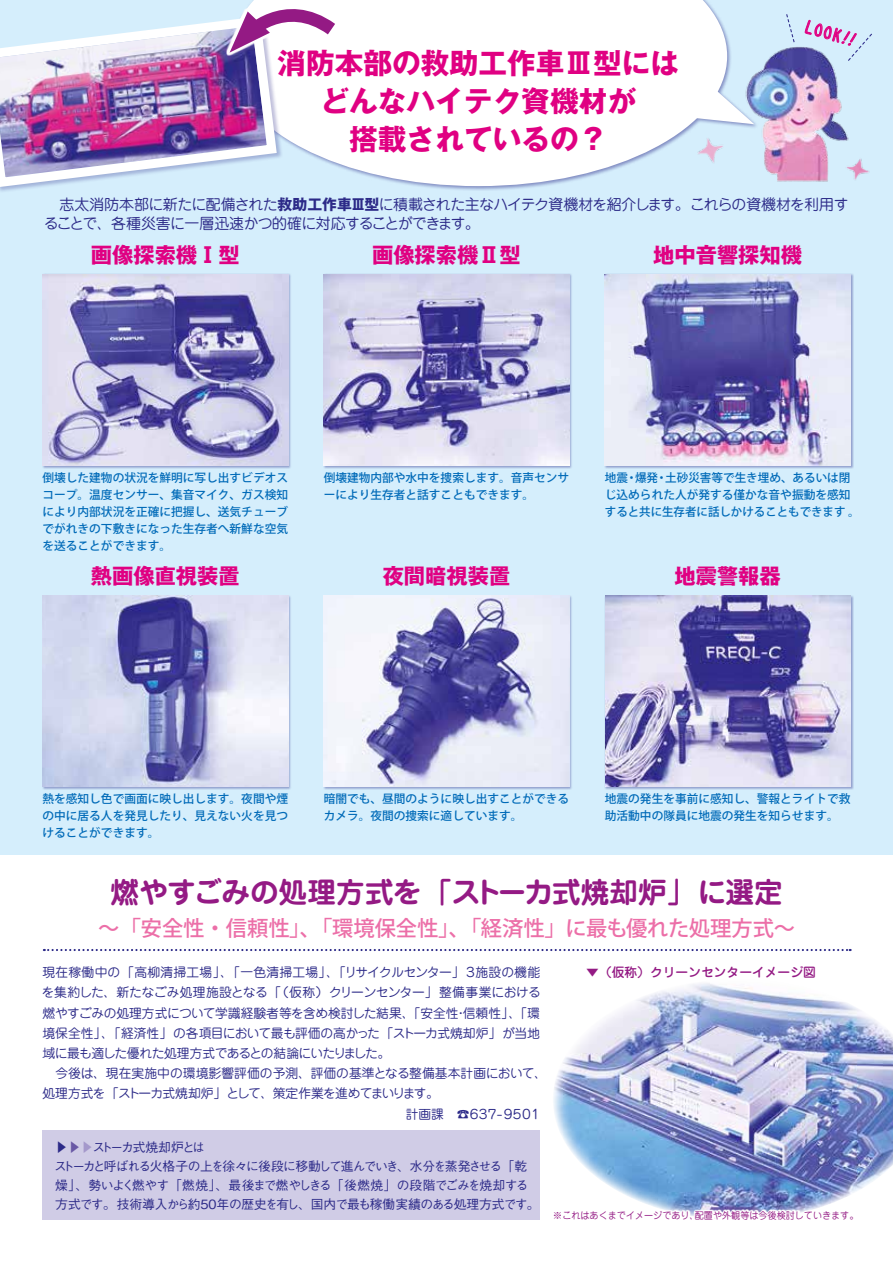
<style>
.page{position:relative;width:893px;height:1263px;background:#fff}
.page>*{position:absolute;margin:0;border:0;box-sizing:border-box;transform-origin:0 0}
.t1{font:700 28.65px/38.2px "Gothic MB101 Pro";color:#e00082;text-align:center}
.t2{font:700 28.65px "Jun 501 Pro";color:#941a84}
.t3{font:700 21.3px "Gothic MB101 Pro";color:#e00082}
.t4{font:500 21.3px "Koz Go Pr 6 N";color:#ec6fa8}
.t5{font:19.2px "uzura font";color:#e00082}
.t6{font:14.85px/19.2px "Jun 201 Pro";letter-spacing:-.035em;color:#2c2a88}
.t7{font:500 12.75px/19.2px "Gothic BBB Pro";letter-spacing:-.08em;color:#2c2a88}
.t8{font:12.75px "Jun 201 Pro";letter-spacing:-.02em;color:#2c2a88}
.t9{font:12.75px "Jun 201 Pro";letter-spacing:.02em;color:#2c2a88}
.t10{font:12.75px "Jun 201 Pro";letter-spacing:.01em;color:#2c2a88}
.t11{font:12.75px "Jun 201 Pro";letter-spacing:-.055em;color:#2c2a88}
.t12{font:12.75px "Jun 201 Pro";letter-spacing:-.045em;color:#2c2a88}
.t13{font:500 12.75px "Jun 34 Pro";color:#941a84}
.t14{font:12.75px "Jun 201 Pro";letter-spacing:-.29em;color:#2c2a88}
.t15{font:500 11.7px/17px "Koz Go Pr 6 N";color:#006ab8}
.t16{font:9.6px "Jun 201 Pro";color:#941a84}
.s1{font-style:italic}
.s2{font-family:"Gothic MB101 Pro";font-weight:700}
.s3{color:#6958a5}
.s4{color:#a498cb}
</style>
<div class="page">
<div style="left:0;top:0;width:893px;height:855px;background:#d5eefc"></div>
<img style="left:759px;top:47px;width:90px;height:135px">
<div style="left:228px;top:0;width:531px;height:191px;background:#2c2a88;opacity:.5"></div>
<svg style="left:283px;top:0;width:444px;height:186px;background:#f9fcfe"></svg>
<svg style="left:676px;top:84px;width:78px;height:40px"></svg>
<img style="left:0;top:21px;width:282px;height:171px">
<div style="left:42px;top:274px;width:249px;height:195px;background:#2c2a88;opacity:.4"></div>
<img style="left:43px;top:274px;width:245px;height:191px">
<div style="left:323px;top:274px;width:250px;height:195px;background:#2c2a88;opacity:.4"></div>
<img style="left:324px;top:274px;width:245px;height:191px">
<div style="left:604px;top:274px;width:250px;height:195px;background:#2c2a88;opacity:.4"></div>
<img style="left:605px;top:274px;width:245px;height:191px">
<div style="left:42px;top:595px;width:249px;height:195px;background:#2c2a88;opacity:.4"></div>
<img style="left:43px;top:595px;width:245px;height:191px">
<div style="left:323px;top:595px;width:250px;height:195px;background:#2c2a88;opacity:.4"></div>
<img style="left:324px;top:595px;width:245px;height:191px">
<div style="left:604px;top:595px;width:250px;height:195px;background:#2c2a88;opacity:.4"></div>
<img style="left:605px;top:595px;width:245px;height:191px">
<div style="left:43px;top:1131px;width:497px;height:89px;background:#d0cce6"></div>
<img style="left:693px;top:128px;width:35px;height:37px">
<img style="left:840px;top:150px;width:29px;height:32px">
<svg style="left:224px;top:0;width:125px;height:56px;background:#dcc1de"></svg>
<svg style="left:786px;top:14px;width:9px;height:29px"></svg>
<svg style="left:805px;top:19px;width:67px;height:43px"></svg>
<img style="left:553px;top:983px;width:340px;height:226px">
<svg style="left:44px;top:949px;width:807px;height:2px"></svg>
<h1 class="t1" style="left:277px;top:40px;width:403px">消防本部の救助工作車Ⅲ型にはどんなハイテク資機材が<br>搭載されているの？</h1>
<h3 class="t5" style="left:808px;top:16px;width:54px;rotate:16deg">LOOK<span class="s1">!!</span></h3>
<p class="t6" style="left:44px;top:193px;width:806px">　志太消防本部に新たに配備された<span class="s2">救助工作車Ⅲ型</span>に積載された主なハイテク資機材を紹介します。これらの資機材を利用することで、各種災害に一層迅速かつ的確に対応することができます。</p>
<h2 class="t3" style="left:91px;top:237px;width:150px">画像探索機Ⅰ型</h2>
<h2 class="t3" style="left:372px;top:237px;width:150px">画像探索機Ⅱ型</h2>
<h2 class="t3" style="left:653px;top:237px;width:150px">地中音響探知機</h2>
<p class="t15" style="left:43px;top:470px;width:247px;text-align:justify">倒壊した建物の状況を鮮明に写し出すビデオスコープ。温度センサー、集音マイク、ガス検知により内部状況を正確に把握し、送気チューブでがれきの下敷きになった生存者へ新鮮な空気を送ることができます。</p>
<p class="t15" style="left:324px;top:470px;width:247px">倒壊建物内部や水中を捜索します。音声センサーにより生存者と話すこともできます。</p>
<p class="t15" style="left:605px;top:470px;width:256px">地震・爆発・土砂災害等で生き埋め、あるいは閉じ込められた人が発する僅かな音や振動を感知すると共に生存者に話しかけることもできます 。</p>
<h2 class="t3" style="left:91px;top:558px;width:150px">熱画像直視装置</h2>
<h2 class="t3" style="left:383px;top:558px;width:129px">夜間暗視装置</h2>
<h2 class="t3" style="left:674px;top:558px;width:108px">地震警報器</h2>
<p class="t15" style="left:43px;top:791px;width:247px;text-align:justify">熱を感知し色で画面に映し出します。夜間や煙の中に居る人を発見したり、見えない火を見つけることができます。</p>
<p class="t15" style="left:324px;top:791px;width:247px">暗闇でも、昼間のように映し出すことができるカメラ。夜間の捜索に適しています。</p>
<p class="t15" style="left:605px;top:791px;width:247px">地震の発生を事前に感知し、警報とライトで救助活動中の隊員に地震の発生を知らせます。</p>
<h1 class="t2" style="left:111px;top:869px;width:674px">燃やすごみの処理方式を「ストーカ式焼却炉」に選定</h1>
<h2 class="t4" style="left:98px;top:916px;width:698px">〜「安全性・信頼性」、「環境保全性」、「経済性」に最も優れた処理方式〜</h2>
<p class="t9" style="left:43px;top:962px;width:499px">現在稼働中の「高柳清掃工場」、「一色清掃工場」、「リサイクルセンター」３施設の機能</p>
<p class="t8" style="left:42px;top:982px;width:500px">を集約した、新たなごみ処理施設となる「（仮称）クリーンセンター」整備事業における</p>
<p class="t8" style="left:43px;top:1003px;width:499px">燃やすごみの処理方式について学識経験者等を含め検討した結果、「安全性・信頼性」、「環</p>
<p class="t8" style="left:43px;top:1023px;width:499px">境保全性」、「経済性」の各項目において最も評価の高かった「ストーカ式焼却炉」が当地</p>
<p class="t12" style="left:43px;top:1043px;width:349px">域に最も適した優れた処理方式であるとの結論にいたりました。</p>
<p class="t10" style="left:43px;top:1063px;width:506px">　今後は、現在実施中の環境影響評価の予測、評価の基準となる整備基本計画において、</p>
<p class="t11" style="left:43px;top:1083px;width:398px">処理方式を「ストーカ式焼却炉」として、策定作業を進めてまいります。</p>
<p class="t14" style="left:406px;top:1103px;width:138px">計画課　☎６３７-９５０１</p>
<p class="t7" style="left:54px;top:1135px;width:487px">▶<span class="s3">▶</span><span class="s4">▶</span>ストーカ式焼却炉とは<br>ストーカと呼ばれる火格子の上を徐々に後段に移動して進んでいき、水分を蒸発させる「乾燥」、勢いよく燃やす「燃焼」、最後まで燃やしきる「後燃焼」の段階でごみを焼却する方式です。技術導入から約50年の歴史を有し、国内で最も稼働実績のある処理方式です。</p>
<p class="t13" style="left:586px;top:962px;width:231px">▼（仮称）クリーンセンターイメージ図</p>
<p class="t16" style="left:553px;top:1208px;width:308px">※これはあくまでイメージであり、配置や外観等は今後検討していきます。</p>
</div>
